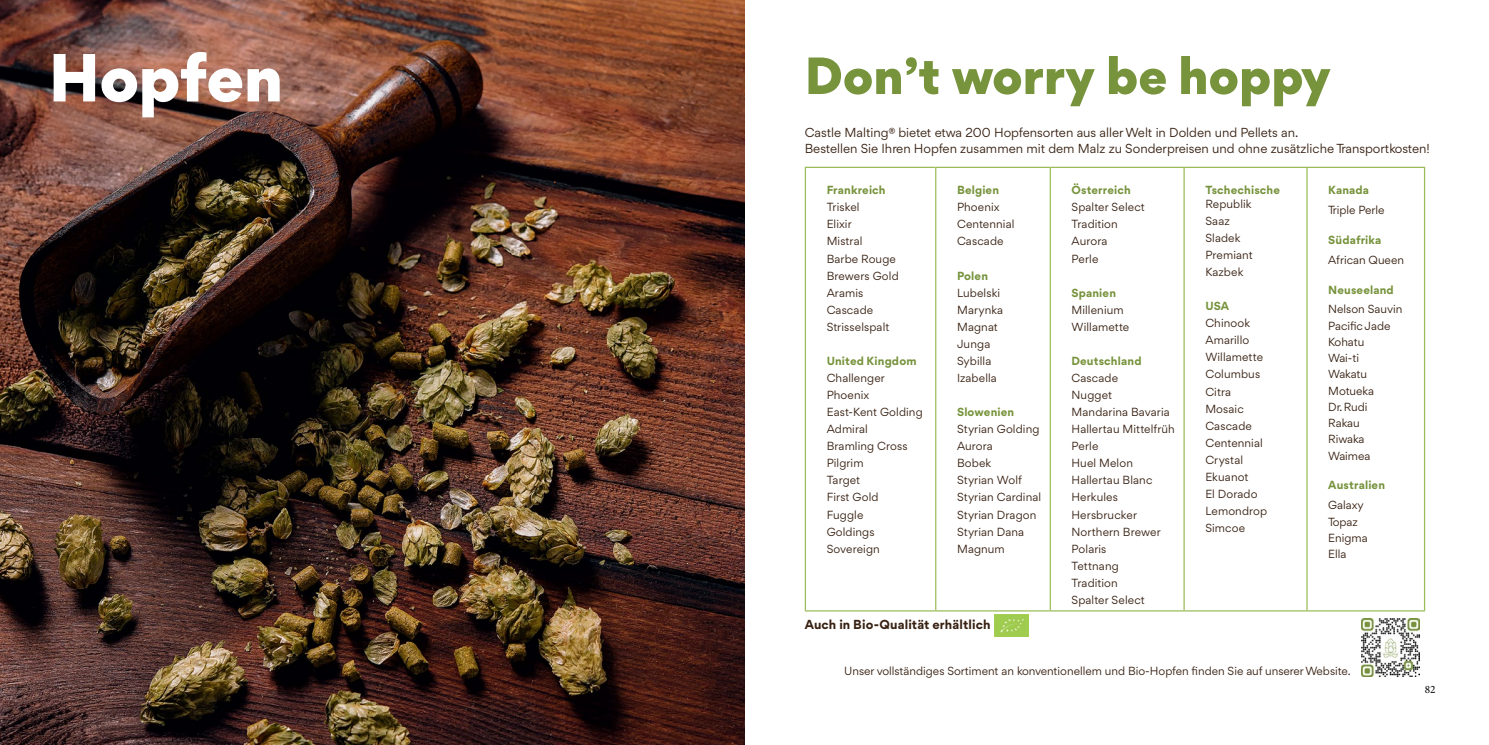
<style>
.page{position:relative;width:1489px;height:745px;background:#fff}
.page>*{position:absolute;margin:0;border:0;box-sizing:border-box;transform-origin:0 0}
.t1{font:900 65px "Gordita";letter-spacing:-.01em;color:#fff}
.t2{font:900 50px "Gordita";color:#77933c}
.t3{font:12.5px/16.2px "Gordita";color:#372011}
.t4{font:700 12.5px "Gordita";letter-spacing:.01em;color:#372011}
.t5{font:11.25px/17px "Gordita";letter-spacing:.01em;color:#372011}
.t6{font:700 11.25px "Gordita";letter-spacing:.015em;color:#77933c}
.t7{font:11.25px "Minion Pro";color:#000}
</style>
<div class="page">
<img style="left:0;top:0;width:744px;height:744px">
<svg style="left:936px;top:168px;width:372px;height:442px"></svg>
<hr style="left:804px;top:167px;width:131px;height:1px;background:#9bbb59">
<hr style="left:804px;top:168px;width:2px;height:442px;background:#9bbb59">
<hr style="left:935px;top:167px;width:115px;height:1px;background:#9bbb59">
<hr style="left:935px;top:168px;width:1px;height:442px;background:#9bbb59">
<hr style="left:1050px;top:167px;width:133px;height:1px;background:#9bbb59">
<hr style="left:1049px;top:168px;width:1px;height:442px;background:#9bbb59">
<hr style="left:1183px;top:167px;width:123px;height:1px;background:#9bbb59">
<hr style="left:1183px;top:168px;width:1px;height:442px;background:#9bbb59">
<hr style="left:1306px;top:167px;width:118px;height:1px;background:#9bbb59">
<hr style="left:1306px;top:168px;width:1px;height:442px;background:#9bbb59">
<hr style="left:1423px;top:168px;width:1px;height:442px;background:#9bbb59">
<hr style="left:804px;top:610px;width:131px;height:1px;background:#9bbb59">
<hr style="left:935px;top:610px;width:115px;height:1px;background:#9bbb59">
<hr style="left:1050px;top:610px;width:133px;height:1px;background:#9bbb59">
<hr style="left:1183px;top:610px;width:123px;height:1px;background:#9bbb59">
<hr style="left:1306px;top:610px;width:118px;height:1px;background:#9bbb59">
<img style="left:1361px;top:618px;width:58px;height:58px">
<img style="left:994px;top:614px;width:34px;height:21px">
<h1 class="t1" style="left:49px;top:28px;width:236px">Hopfen</h1>
<h2 class="t2" style="left:804px;top:37px;width:527px">Don’t worry be hoppy</h2>
<p class="t3" style="left:804px;top:124px;width:626px">Castle Malting® bietet etwa 200 Hopfensorten aus aller Welt in Dolden und Pellets an.<br>Bestellen Sie Ihren Hopfen zusammen mit dem Malz zu Sonderpreisen und ohne zusätzliche Transportkosten!</p>
<p class="t6" style="left:826px;top:182px;width:60px">Frankreich</p>
<p class="t5" style="left:826px;top:198px;width:74px">Triskel<br>Elixir<br>Mistral<br>Barbe Rouge<br>Brewers Gold<br>Aramis<br>Cascade<br>Strisselspalt</p>
<p class="t6" style="left:826px;top:352px;width:91px">United Kingdom</p>
<p class="t5" style="left:826px;top:369px;width:98px">Challenger<br>Phoenix<br>East-Kent Golding<br>Admiral<br>Bramling Cross<br>Pilgrim<br>Target<br>First Gold<br>Fuggle<br>Goldings<br>Sovereign</p>
<p class="t6" style="left:957px;top:182px;width:44px">Belgien</p>
<p class="t5" style="left:957px;top:198px;width:59px">Phoenix<br>Centennial<br>Cascade</p>
<p class="t6" style="left:957px;top:267px;width:33px">Polen</p>
<p class="t5" style="left:957px;top:284px;width:48px">Lubelski<br>Marynka<br>Magnat<br>Junga<br>Sybilla<br>Izabella</p>
<p class="t6" style="left:957px;top:403px;width:59px">Slowenien</p>
<p class="t5" style="left:957px;top:420px;width:86px">Styrian Golding<br>Aurora<br>Bobek<br>Styrian Wolf<br>Styrian Cardinal<br>Styrian Dragon<br>Styrian Dana<br>Magnum</p>
<p class="t4" style="left:804px;top:614px;width:187px">Auch in Bio-Qualität erhältlich</p>
<p class="t6" style="left:1071px;top:182px;width:61px">Österreich</p>
<p class="t5" style="left:1071px;top:198px;width:75px">Spalter Select<br>Tradition<br>Aurora<br>Perle</p>
<p class="t6" style="left:1071px;top:284px;width:46px">Spanien</p>
<p class="t5" style="left:1071px;top:301px;width:59px">Millenium<br>Willamette</p>
<p class="t6" style="left:1071px;top:352px;width:71px">Deutschland</p>
<p class="t5" style="left:1071px;top:369px;width:105px">Cascade<br>Nugget<br>Mandarina Bavaria<br>Hallertau Mittelfrüh<br>Perle<br>Huel Melon<br>Hallertau Blanc<br>Herkules<br>Hersbrucker<br>Northern Brewer<br>Polaris<br>Tettnang<br>Tradition<br>Spalter Select</p>
<p class="t6" style="left:1205px;top:182px;width:76px">Tschechische</p>
<p class="t5" style="left:1205px;top:195px;width:49px">Republik<br>Saaz<br>Sladek<br>Premiant<br>Kazbek</p>
<p class="t6" style="left:1205px;top:297px;width:25px">USA</p>
<p class="t5" style="left:1205px;top:314px;width:63px">Chinook<br>Amarillo<br>Willamette<br>Columbus<br>Citra<br>Mosaic<br>Cascade<br>Centennial<br>Crystal<br>Ekuanot<br>El Dorado<br>Lemondrop<br>Simcoe</p>
<p class="t6" style="left:1328px;top:182px;width:42px">Kanada</p>
<p class="t5" style="left:1328px;top:201px;width:58px">Triple Perle</p>
<p class="t6" style="left:1328px;top:231px;width:54px">Südafrika</p>
<p class="t5" style="left:1328px;top:251px;width:77px">African Queen</p>
<p class="t6" style="left:1328px;top:281px;width:67px">Neuseeland</p>
<p class="t5" style="left:1328px;top:301px;width:76px;line-height:16.2px">Nelson Sauvin<br>Pacific Jade<br>Kohatu<br>Wai-ti<br>Wakatu<br>Motueka<br>Dr. Rudi<br>Rakau<br>Riwaka<br>Waimea</p>
<p class="t6" style="left:1328px;top:476px;width:58px">Australien</p>
<p class="t5" style="left:1328px;top:496px;width:41px;line-height:16.2px">Galaxy<br>Topaz<br>Enigma<br>Ella</p>
<p class="t5" style="left:844px;top:661px;width:508px">Unser vollständiges Sortiment an konventionellem und Bio-Hopfen finden Sie auf unserer Website.</p>
<p class="t7" style="left:1424px;top:681px;width:12px">82</p>
</div>
